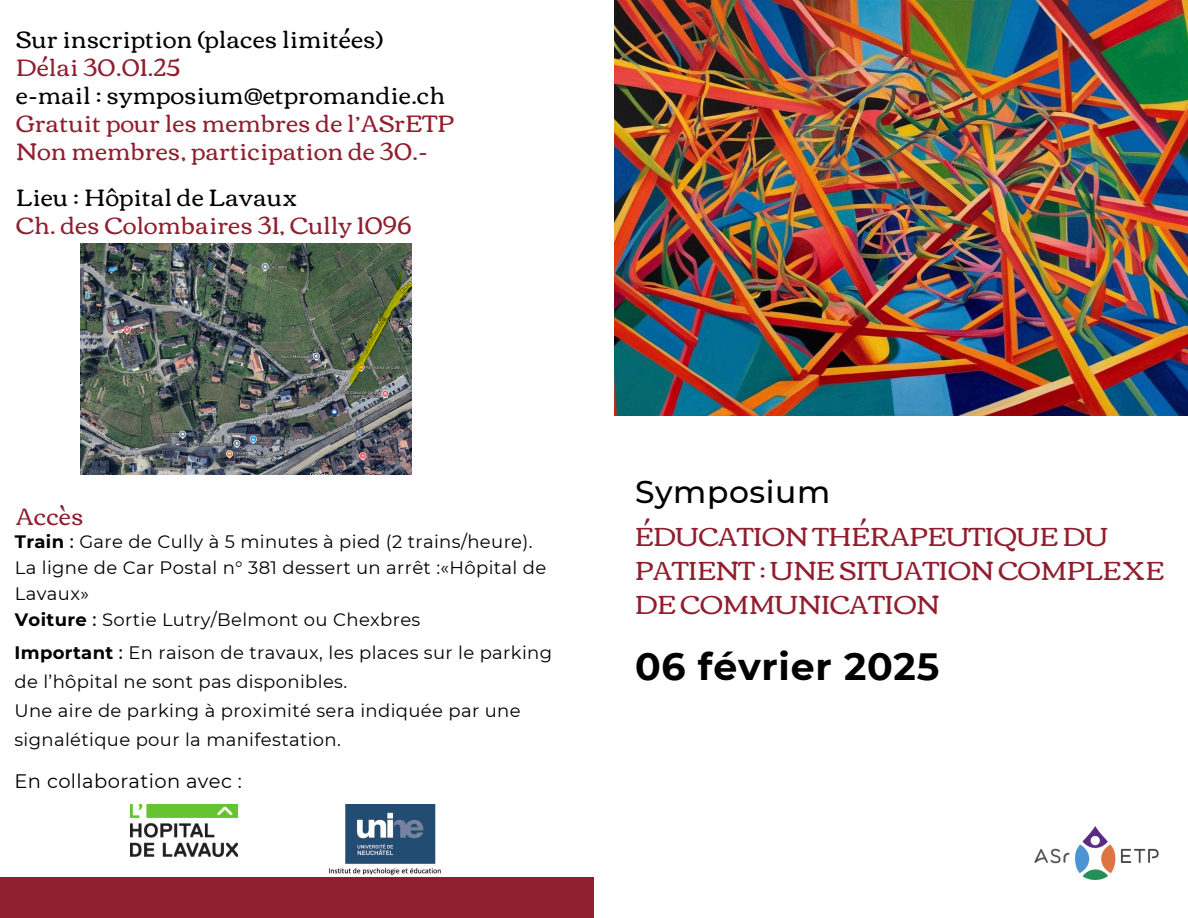
<style>
.page{position:relative;width:1188px;height:918px;background:#fff}
.page>*{position:absolute;margin:0;border:0;box-sizing:border-box;transform-origin:0 0}
.t1{font:700 37.95px "Montserrat";letter-spacing:.02em;color:#000}
.t2{font:500 31.35px "Montserrat";letter-spacing:.02em;color:#000}
.t3{font:26.4px/33.8px "Corben";color:#901e2e}
.t4{font:24px/28.2px "Corben";letter-spacing:.02em;color:#901e2e}
.t5{font:19.5px "Montserrat";letter-spacing:.02em;color:#000}
.t6{font:18px/29.2px "Montserrat";letter-spacing:.02em;color:#000}
.s1{color:#000}
.s2{font-weight:700}
.s3{font-weight:500}
</style>
<div class="page">
<div style="left:0;top:878px;width:594px;height:40px;background:#901e2e"></div>
<img style="left:614px;top:0;width:574px;height:415px">
<img style="left:130px;top:804px;width:107px;height:53px">
<img style="left:1034px;top:826px;width:125px;height:53px">
<img style="left:325px;top:804px;width:122px;height:74px">
<img style="left:80px;top:244px;width:331px;height:231px">
<h4 class="t4" style="left:16px;top:26px;width:439px"><span class="s1">Sur inscription (places limitées)<br></span>Délai 30.01.25<br><span class="s1">e-mail : symposium@etpromandie.ch<br></span>Gratuit pour les membres de l’ASrETP<br>Non membres, participation de 30.-</h4>
<p class="t4" style="left:16px;top:184px;width:396px"><span class="s1">Lieu : Hôpital de Lavaux<br></span>Ch. des Colombaires 31, Cully 1096</p>
<p class="t4" style="left:16px;top:502px;width:69px">Accès</p>
<p class="t6" style="left:15px;top:527px;width:519px"><span class="s2">Train</span> <span class="s3">:</span> Gare de Cully à 5 minutes à pied (2 trains/heure).</p>
<p class="t6" style="left:15px;top:555px;width:533px;line-height:25.8px">La ligne de Car Postal n° 381 dessert un arrêt :«Hôpital de<br>Lavaux»</p>
<p class="t6" style="left:15px;top:605px;width:407px"><span class="s2">Voiture</span> <span class="s3">:</span> Sortie Lutry/Belmont ou Chexbres</p>
<p class="t6" style="left:14px;top:638px;width:539px"><span class="s2">Important</span> <span class="s3">:</span> En raison de travaux, les places sur le parking de l’hôpital ne sont pas disponibles.</p>
<h2 class="t6" style="left:14px;top:696px;width:508px">Une aire de parking à proximité sera indiquée par une signalétique pour la manifestation.</h2>
<h3 class="t5" style="left:14px;top:769px;width:229px">En collaboration avec :</h3>
<p class="t2" style="left:635px;top:473px;width:197px">Symposium</p>
<h4 class="t3" style="left:635px;top:520px;width:531px">ÉDUCATION THÉRAPEUTIQUE DU<br>PATIENT : UNE SITUATION COMPLEXE<br>DE COMMUNICATION</h4>
<h4 class="t1" style="left:635px;top:643px;width:306px">06 février 2025</h4>
</div>
